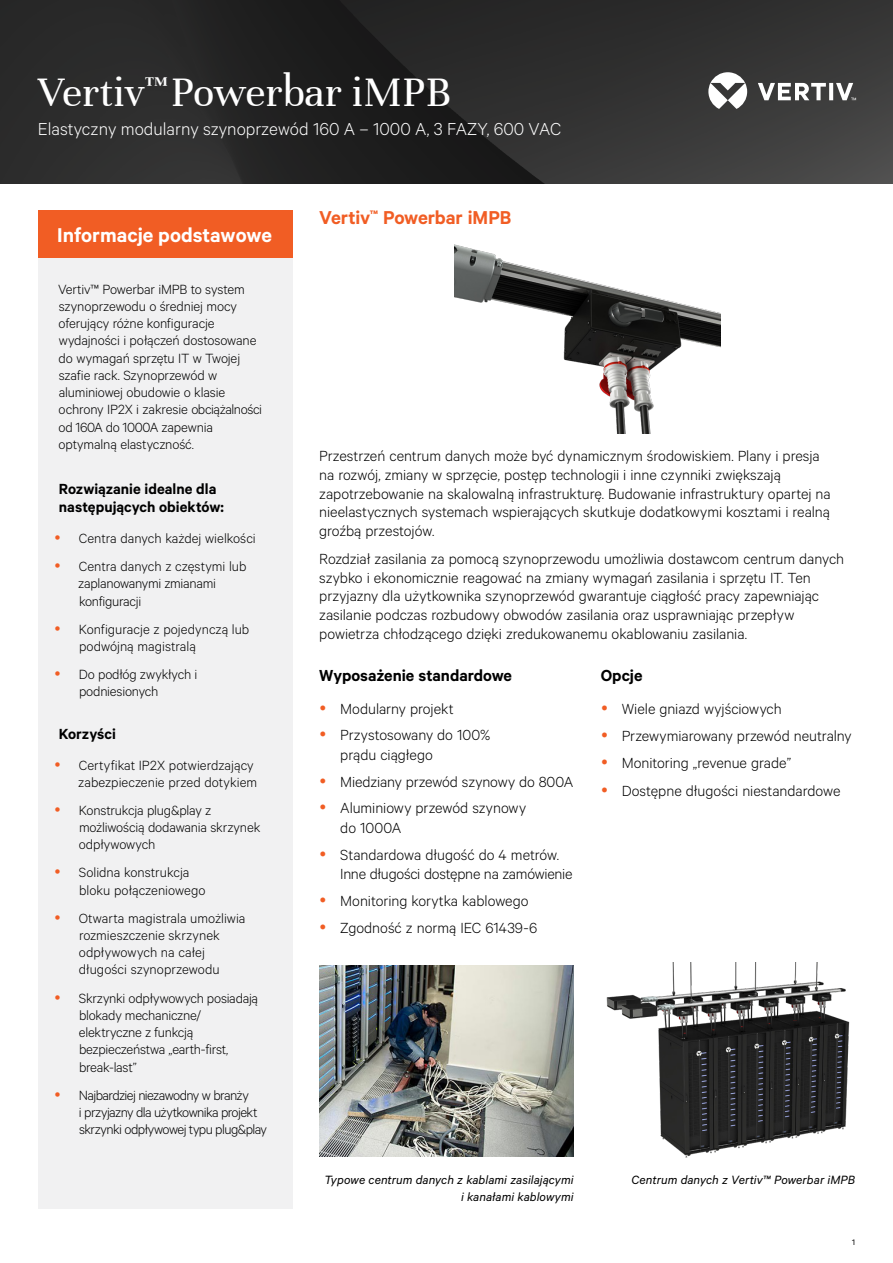
<style>
.page{position:relative;width:893px;height:1263px;background:#fff}
.page>*{position:absolute;margin:0;border:0;box-sizing:border-box;transform-origin:0 0}
.t1{font:45px "Unna";color:#fff}
.t2{font:600 22.5px "Calibre";color:#fff}
.t3{font:600 21px "Calibre";letter-spacing:-.01em;color:#f15d24}
.t4{font:300 19.5px "Calibre";color:#fff}
.t5{font:600 18px "Calibre";color:#000}
.t6{font:300 16.5px/18.8px "Calibre";letter-spacing:-.005em;color:#000}
.t7{font:600 16.5px/18px "Calibre";color:#000}
.t8{font:300 15px/17.2px "Calibre";letter-spacing:-.01em;color:#000}
.t9{font:300 15px/17.2px "Calibre";letter-spacing:-.04em;color:#000}
.t10{font:italic 13.5px/16.2px "Calibre";letter-spacing:.005em;color:#000;text-align:right}
.t11{font:9px "Calibre";color:#000}
</style>
<div class="page">
<img style="left:0;top:0;width:893px;height:183px">
<svg style="left:708px;top:72px;width:148px;height:37px"></svg>
<div style="left:38px;top:258px;width:254px;height:951px;background:#f1f1f2"></div>
<div style="left:38px;top:211px;width:254px;height:47px;background:#f15d24"></div>
<img style="left:319px;top:965px;width:255px;height:192px">
<img style="left:454px;top:244px;width:266px;height:190px">
<img style="left:606px;top:962px;width:244px;height:196px">
<h1 class="t1" style="left:38px;top:67px;width:415px">Vertiv<sup>™</sup>Powerbar iMPB</h1>
<p class="t4" style="left:38px;top:118px;width:525px">Elastyczny modularny szynoprzewód 160 A – 1000 A, 3 FAZY, 600 VAC</p>
<h2 class="t2" style="left:57px;top:221px;width:216px">Informacje podstawowe</h2>
<p class="t8" style="left:58px;top:280px;width:206px">Vertiv™ Powerbar iMPB to system szynoprzewodu o średniej mocy oferujący różne konfiguracje wydajności i połączeń dostosowane do wymagań sprzętu IT w Twojej szafie rack. Szynoprzewód w aluminiowej obudowie o klasie ochrony IP2X i zakresie obciążalności od 160A do 1000A zapewnia optymalną elastyczność.</p>
<p class="t7" style="left:59px;top:480px;width:167px">Rozwiązanie idealne dla następujących obiektów:</p>
<p class="t8" style="left:79px;top:524px;width:179px;line-height:28px">Centra danych każdej wielkości<br>Centra danych z częstymi lub</p>
<p class="t8" style="left:78px;top:574px;width:139px">zaplanowanymi zmianami konfiguracji</p>
<p class="t8" style="left:79px;top:620px;width:172px">Konfiguracje z pojedynczą lub podwójną magistralą</p>
<p class="t8" style="left:79px;top:665px;width:120px">Do podłóg zwykłych i podniesionych</p>
<p class="t7" style="left:59px;top:724px;width:59px">Korzyści</p>
<p class="t8" style="left:78px;top:755px;width:180px">Certyfikat IP2X potwierdzający zabezpieczenie przed dotykiem</p>
<p class="t8" style="left:79px;top:801px;width:183px">Konstrukcja plug&amp;play z możliwością dodawania skrzynek odpływowych</p>
<p class="t8" style="left:79px;top:863px;width:128px">Solidna konstrukcja bloku połączeniowego</p>
<p class="t8" style="left:79px;top:909px;width:168px">Otwarta magistrala umożliwia rozmieszczenie skrzynek odpływowych na całej długości szynoprzewodu</p>
<p class="t8" style="left:79px;top:988px;width:181px">Skrzynki odpływowych posiadają blokady mechaniczne/ elektryczne z funkcją bezpieczeństwa „earth-first, break-last”</p>
<p class="t9" style="left:79px;top:1085px;width:190px">Najbardziej niezawodny w branży<br>i przyjazny dla użytkownika projekt skrzynki odpływowej typu plug&amp;play</p>
<p class="t3" style="left:319px;top:205px;width:194px">Vertiv<sup>™</sup> Powerbar iMPB</p>
<p class="t6" style="left:319px;top:446px;width:513px">Przestrzeń centrum danych może być dynamicznym środowiskiem. Plany i presja na rozwój, zmiany w sprzęcie, postęp technologii i inne czynniki zwiększają zapotrzebowanie na skalowalną infrastrukturę. Budowanie infrastruktury opartej na nieelastycznych systemach wspierających skutkuje dodatkowymi kosztami i realną groźbą przestojów.</p>
<p class="t6" style="left:319px;top:549px;width:526px">Rozdział zasilania za pomocą szynoprzewodu umożliwia dostawcom centrum danych szybko i ekonomicznie reagować na zmiany wymagań zasilania i sprzętu IT. Ten przyjazny dla użytkownika szynoprzewód gwarantuje ciągłość pracy zapewniając zasilanie podczas rozbudowy obwodów zasilania oraz usprawniając przepływ powietrza chłodzącego dzięki zredukowanemu okablowaniu zasilania.</p>
<p class="t5" style="left:319px;top:664px;width:194px">Wyposażenie standardowe</p>
<p class="t6" style="left:340px;top:695px;width:152px;line-height:26.5px">Modularny projekt<br>Przystosowany do 100%</p>
<p class="t6" style="left:340px;top:741px;width:235px;line-height:26.5px">prądu ciągłego<br>Miedziany przewód szynowy do 800A<br>Aluminiowy przewód szynowy</p>
<p class="t6" style="left:340px;top:814px;width:220px;line-height:26.5px">do 1000A<br>Standardowa długość do 4 metrów.</p>
<p class="t6" style="left:340px;top:860px;width:234px;line-height:26.5px">Inne długości dostępne na zamówienie<br>Monitoring korytka kablowego<br>Zgodność z normą IEC 61439-6</p>
<p class="t5" style="left:601px;top:664px;width:43px">Opcje</p>
<p class="t6" style="left:622px;top:694px;width:232px;line-height:27.3px">Wiele gniazd wyjściowych<br>Przewymiarowany przewód neutralny<br>Monitoring „revenue grade”<br>Dostępne długości niestandardowe</p>
<p class="t10" style="left:324px;top:1172px;width:251px">Typowe centrum danych z kablami zasilającymi i kanałami kablowymi</p>
<p class="t10" style="left:631px;top:1172px;width:225px">Centrum danych z Vertiv™ Powerbar iMPB</p>
<p class="t11" style="left:852px;top:1236px;width:4px">1</p>
</div>
